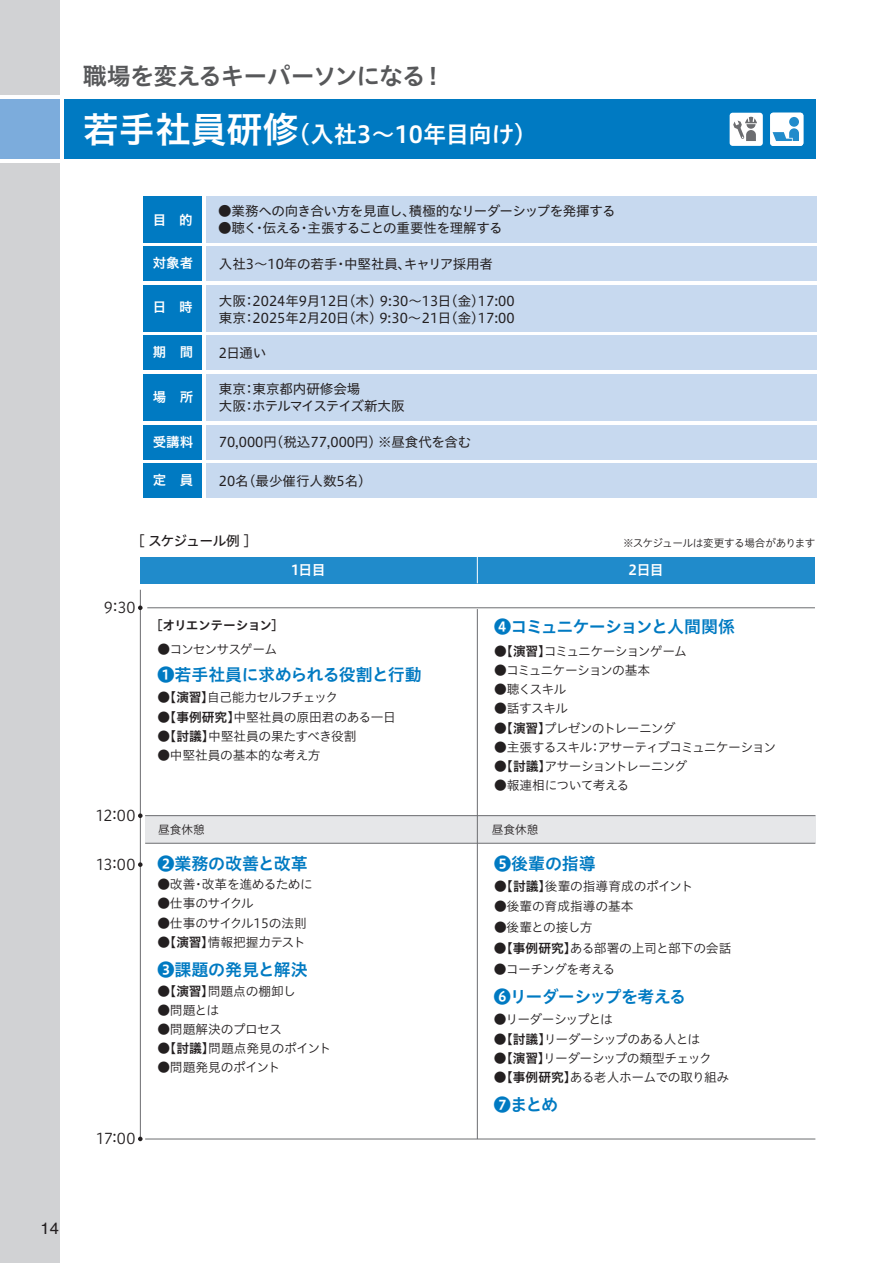
<style>
.page{position:relative;width:893px;height:1263px;background:#fff}
.page>*{position:absolute;margin:0;border:0;box-sizing:border-box;transform-origin:0 0}
.t1{font:24px "Hiragino UD Sans Std W6";letter-spacing:-.045em;color:#57585a}
.t2{font:23.4px "Hiragino UD Sans Std W6";color:#fff}
.t3{font:16.95px "Hiragino UD Sans Std W6";letter-spacing:-.035em;color:#007ac2}
.t4{font:16.95px "Hiragino UD Sans Std W6";letter-spacing:-.005em;color:#007ac2}
.t5{font:16.95px "Hiragino UD Sans Std W6";letter-spacing:-.06em;color:#007ac2}
.t6{font:16.95px "Hiragino UD Sans Std W6";letter-spacing:-.055em;color:#007ac2}
.t7{font:16.5px "Helvetica";color:#231f20}
.t8{font:14.85px "Hiragino UD Sans R Std W3";letter-spacing:.01em;color:#231f20}
.t9{font:13.8px "Hiragino UD Sans Std W5";letter-spacing:-.06em;color:#231f20}
.t10{font:13.8px "Hiragino UD Sans Std W6";letter-spacing:-.05em;color:#fff}
.t11{font:13.5px/17px "Hiragino UD Sans Std W4";letter-spacing:-.01em;color:#231f20}
.t12{font:13.5px "Hiragino UD Sans Std W4";letter-spacing:-.03em;color:#231f20}
.t13{font:13.5px "Hiragino UD Sans Std W6";color:#fff}
.t14{font:12.75px "Hiragino UD Sans Std W3";letter-spacing:-.04em;color:#231f20}
.t15{font:12.75px "Hiragino UD Sans Std W3";letter-spacing:-.015em;color:#231f20}
.t16{font:12.75px "Hiragino UD Sans Std W3";letter-spacing:-.065em;color:#231f20}
.t17{font:12.75px "Hiragino UD Sans Std W3";letter-spacing:-.06em;color:#231f20}
.t18{font:12.75px "Hiragino UD Sans Std W3";letter-spacing:-.07em;color:#231f20}
.t19{font:12.75px "Hiragino UD Sans Std W3";letter-spacing:-.02em;color:#231f20}
.t20{font:12.75px "Hiragino UD Sans Std W3";letter-spacing:-.08em;color:#231f20}
.t21{font:12.75px "Hiragino UD Sans Std W3";letter-spacing:-.005em;color:#231f20}
.t22{font:12.75px "Hiragino UD Sans Std W6";letter-spacing:-.045em;color:#231f20}
.t23{font:12.75px "Hiragino UD Sans Std W3";color:#231f20}
.t24{font:12.75px "Hiragino UD Sans Std W3";letter-spacing:-.075em;color:#231f20}
.t25{font:11.7px "Hiragino UD Sans Std W3";color:#231f20}
.t26{font:10.65px "Hiragino UD Sans Std W3";letter-spacing:-.05em;color:#231f20}
.s1{font-size:36.15px}
.s2{font-family:"Hiragino UD Sans Std W6"}
</style>
<div class="page">
<hr style="left:892px;top:0;width:1px;height:95px;background:#d1d2d4">
<hr style="left:892px;top:164px;width:1px;height:1099px;background:#d1d2d4">
<div style="left:64px;top:99px;width:752px;height:60px;background:#007ac2"></div>
<div style="left:0;top:99px;width:60px;height:60px;background:#7cacdc"></div>
<div style="left:0;top:0;width:60px;height:95px;background:#d1d2d4"></div>
<div style="left:0;top:164px;width:60px;height:1099px;background:#d1d2d4"></div>
<div style="left:145px;top:815px;width:670px;height:28px;background:#e6e7e9"></div>
<hr style="left:145px;top:815px;width:670px;height:1px;background:#6c6d70">
<hr style="left:145px;top:843px;width:670px;height:1px;background:#6c6d70">
<div style="left:140px;top:557px;width:337px;height:26px;background:#208bcb"></div>
<div style="left:477px;top:557px;width:338px;height:26px;background:#208bcb"></div>
<hr style="left:477px;top:609px;width:1px;height:530px;background:#6c6d70">
<hr style="left:140px;top:590px;width:1px;height:549px;background:#6c6d70">
<svg style="left:477px;top:557px;width:1px;height:26px"></svg>
<svg style="left:138px;top:605px;width:5px;height:5px"></svg>
<svg style="left:138px;top:813px;width:5px;height:5px"></svg>
<svg style="left:138px;top:862px;width:5px;height:5px"></svg>
<svg style="left:138px;top:1137px;width:5px;height:4px"></svg>
<hr style="left:145px;top:1139px;width:670px;height:1px;background:#6c6d70">
<hr style="left:147px;top:607px;width:668px;height:1px;background:#6c6d70">
<div style="left:206px;top:196px;width:610px;height:46px;background:#c7d9ef"></div>
<div style="left:206px;top:247px;width:610px;height:34px;background:#c7d9ef"></div>
<div style="left:143px;top:247px;width:59px;height:34px;background:#007ac2"></div>
<div style="left:143px;top:196px;width:59px;height:46px;background:#007ac2"></div>
<div style="left:206px;top:285px;width:610px;height:47px;background:#c7d9ef"></div>
<div style="left:143px;top:285px;width:59px;height:47px;background:#007ac2"></div>
<div style="left:206px;top:336px;width:610px;height:34px;background:#c7d9ef"></div>
<div style="left:143px;top:336px;width:59px;height:34px;background:#007ac2"></div>
<div style="left:206px;top:374px;width:610px;height:47px;background:#c7d9ef"></div>
<div style="left:143px;top:374px;width:59px;height:47px;background:#007ac2"></div>
<div style="left:206px;top:425px;width:610px;height:34px;background:#c7d9ef"></div>
<div style="left:143px;top:425px;width:59px;height:34px;background:#007ac2"></div>
<div style="left:206px;top:463px;width:610px;height:34px;background:#c7d9ef"></div>
<div style="left:143px;top:463px;width:59px;height:34px;background:#007ac2"></div>
<div style="left:730px;top:113px;width:33px;height:33px;background:#fff;border-radius:3px"></div>
<svg style="left:733px;top:117px;width:24px;height:24px"></svg>
<div style="left:770px;top:113px;width:33px;height:33px;background:#fff;border-radius:3px"></div>
<div style="left:789px;top:117px;width:10px;height:10px;background:#208bcb;border-radius:50%"></div>
<svg style="left:773px;top:128px;width:26px;height:13px"></svg>
<h1 class="t1" style="left:83px;top:58px;width:364px">職場を変えるキーパーソンになる！</h1>
<h2 class="t2" style="left:83px;top:116px;width:456px"><span class="s1">若手社員研修</span>（入社3～10年目向け）</h2>
<p class="t12" style="left:218px;top:201px;width:399px">●業務への向き合い方を見直し、積極的なリーダーシップを発揮する</p>
<p class="t12" style="left:218px;top:218px;width:286px">●聴く・伝える・主張することの重要性を理解する</p>
<p class="t11" style="left:219px;top:255px;width:276px">入社3～10年の若手・中堅社員、キャリア採用者</p>
<p class="t13" style="left:153px;top:210px;width:42px">目　的</p>
<p class="t13" style="left:153px;top:252px;width:42px">対象者</p>
<p class="t13" style="left:153px;top:297px;width:42px">日　時</p>
<p class="t13" style="left:153px;top:342px;width:42px">期　間</p>
<p class="t11" style="left:219px;top:344px;width:49px">2日通い</p>
<p class="t11" style="left:219px;top:380px;width:187px">東京：東京都内研修会場　<br>大阪：ホテルマイステイズ新大阪</p>
<p class="t11" style="left:219px;top:291px;width:297px">大阪：2024年9月12日（木）9:30～13日（金）17:00東京：2025年2月20日（木）9:30～21日（金）17:00</p>
<p class="t13" style="left:153px;top:386px;width:42px">場　所</p>
<p class="t13" style="left:153px;top:432px;width:42px">受講料</p>
<p class="t13" style="left:153px;top:469px;width:42px">定　員</p>
<p class="t11" style="left:219px;top:472px;width:154px">20名（最少催行人数5名）</p>
<p class="t11" style="left:219px;top:433px;width:254px">70,000円（税込77,000円）※昼食代を含む</p>
<p class="t9" style="left:131px;top:531px;width:128px">［ スケジュール例 ］</p>
<p class="t26" style="left:623px;top:535px;width:194px">※スケジュールは変更する場合があります</p>
<p class="t8" style="left:104px;top:596px;width:33px">9:30</p>
<p class="t8" style="left:95px;top:804px;width:42px">12:00</p>
<p class="t8" style="left:96px;top:853px;width:41px">13:00</p>
<p class="t8" style="left:96px;top:1127px;width:41px">17:00</p>
<p class="t10" style="left:291px;top:559px;width:36px">1日目</p>
<p class="t10" style="left:628px;top:559px;width:37px">2日目</p>
<p class="t22" style="left:150px;top:615px;width:135px">［オリエンテーション］</p>
<p class="t3" style="left:157px;top:662px;width:266px">❶若手社員に求められる役割と行動</p>
<p class="t16" style="left:157px;top:688px;width:182px">●<span class="s2">【演習】</span>自己能力セルフチェック</p>
<p class="t15" style="left:157px;top:707px;width:240px">●<span class="s2">【事例研究】</span>中堅社員の原田君のある一日</p>
<p class="t14" style="left:157px;top:726px;width:201px">●<span class="s2">【討議】</span>中堅社員の果たすべき役割</p>
<p class="t15" style="left:157px;top:745px;width:165px">●中堅社員の基本的な考え方</p>
<p class="t18" style="left:157px;top:639px;width:121px">●コンセンサスゲーム</p>
<p class="t5" style="left:494px;top:613px;width:242px">❹コミュニケーションと人間関係</p>
<p class="t18" style="left:494px;top:642px;width:194px">●<span class="s2">【演習】</span>コミュニケーションゲーム</p>
<p class="t14" style="left:494px;top:661px;width:158px">●コミュニケーションの基本</p>
<p class="t14" style="left:494px;top:680px;width:74px">●聴くスキル</p>
<p class="t14" style="left:494px;top:699px;width:75px">●話すスキル</p>
<p class="t17" style="left:494px;top:718px;width:183px">●<span class="s2">【演習】</span>プレゼンのトレーニング</p>
<p class="t16" style="left:494px;top:737px;width:283px">●主張するスキル：アサーティブコミュニケーション</p>
<p class="t20" style="left:494px;top:756px;width:195px">●<span class="s2">【討議】</span>アサーショントレーニング</p>
<p class="t14" style="left:494px;top:775px;width:137px">●報連相について考える</p>
<p class="t25" style="left:158px;top:821px;width:48px">昼食休憩</p>
<p class="t25" style="left:492px;top:821px;width:48px">昼食休憩</p>
<p class="t4" style="left:157px;top:851px;width:152px">❷業務の改善と改革</p>
<p class="t14" style="left:157px;top:875px;width:157px">●改善・改革を進めるために</p>
<p class="t14" style="left:157px;top:894px;width:98px">●仕事のサイクル</p>
<p class="t15" style="left:157px;top:913px;width:151px">●仕事のサイクル15の法則</p>
<p class="t19" style="left:157px;top:932px;width:150px">●<span class="s2">【演習】</span>情報把握力テスト</p>
<p class="t4" style="left:157px;top:956px;width:152px">❸課題の発見と解決</p>
<p class="t21" style="left:157px;top:981px;width:140px">●<span class="s2">【演習】</span>問題点の棚卸し</p>
<p class="t14" style="left:157px;top:1000px;width:63px">●問題とは</p>
<p class="t19" style="left:157px;top:1019px;width:126px">●問題解決のプロセス</p>
<p class="t15" style="left:157px;top:1039px;width:175px">●<span class="s2">【討議】</span>問題点発見のポイント</p>
<p class="t14" style="left:157px;top:1058px;width:124px">●問題発見のポイント</p>
<p class="t3" style="left:494px;top:851px;width:103px">❺後輩の指導</p>
<p class="t15" style="left:494px;top:877px;width:201px">●<span class="s2">【討議】</span>後輩の指導育成のポイント</p>
<p class="t23" style="left:494px;top:896px;width:141px">●後輩の育成指導の基本</p>
<p class="t14" style="left:494px;top:917px;width:100px">●後輩との接し方</p>
<p class="t15" style="left:494px;top:938px;width:239px">●<span class="s2">【事例研究】</span>ある部署の上司と部下の会話</p>
<p class="t14" style="left:494px;top:960px;width:123px">●コーチングを考える</p>
<p class="t6" style="left:494px;top:984px;width:194px">❻リーダーシップを考える</p>
<p class="t24" style="left:494px;top:1010px;width:121px">●リーダーシップとは</p>
<p class="t17" style="left:494px;top:1029px;width:208px">●<span class="s2">【討議】</span>リーダーシップのある人とは</p>
<p class="t14" style="left:494px;top:1048px;width:219px">●<span class="s2">【演習】</span>リーダーシップの類型チェック</p>
<p class="t14" style="left:494px;top:1067px;width:237px">●<span class="s2">【事例研究】</span>ある老人ホームでの取り組み</p>
<p class="t3" style="left:494px;top:1091px;width:66px">❼まとめ</p>
<p class="t7" style="left:41px;top:1215px;width:20px">14</p>
</div>
